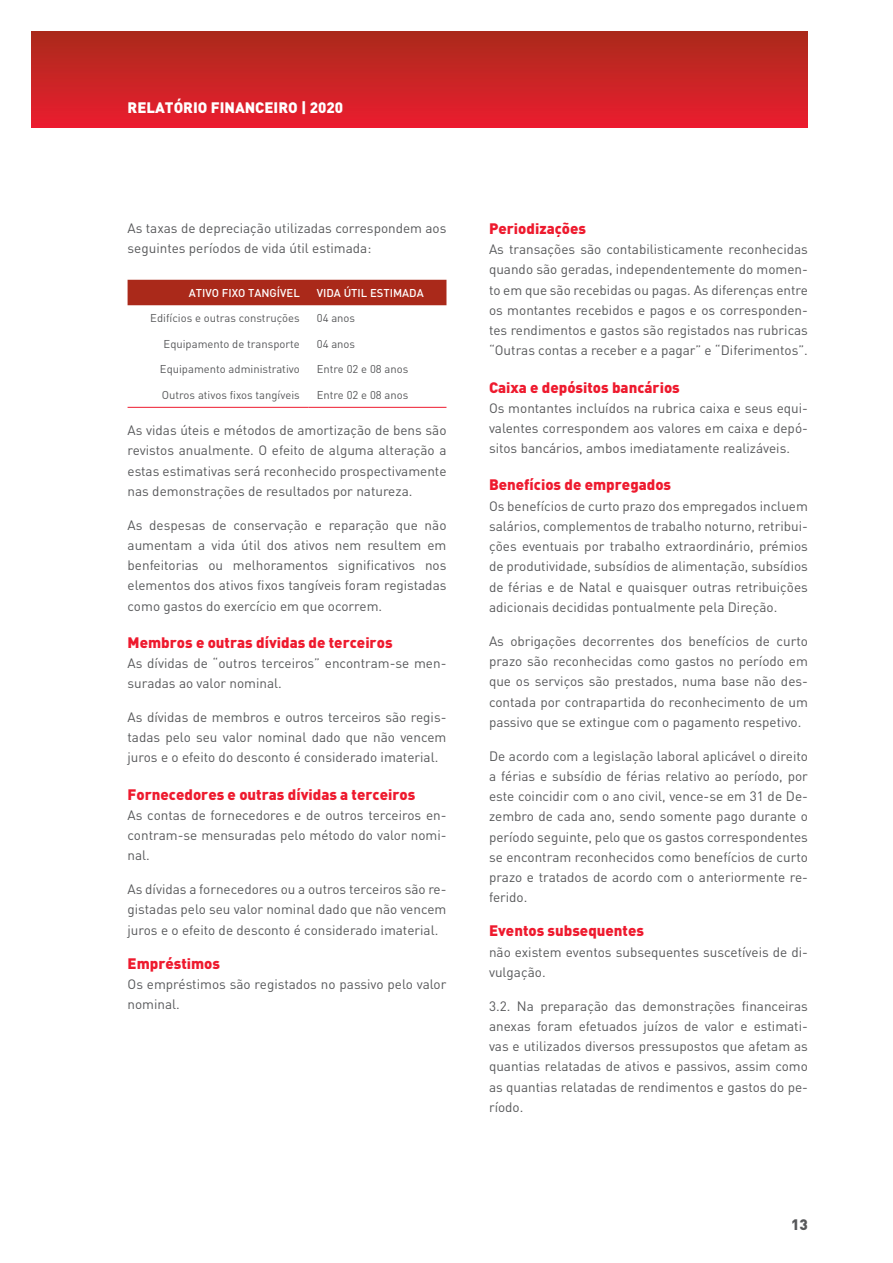
<style>
.page{position:relative;width:893px;height:1263px;background:#fff}
.page>*{position:absolute;margin:0;border:0;box-sizing:border-box;transform-origin:0 0}
.t1{font:900 15px "DIN Black";color:#ee1a2e}
.t2{font:900 15px "DIN Black";color:#fff}
.t3{font:900 15px "DIN Black";color:#57585a}
.t4{font:13.5px/20.2px "DIN";color:#57585a;text-align:justify}
.t5{font:11.25px "DIN";color:#57585a}
.t6{font:500 11.25px "DIN Medium";color:#fff}
</style>
<div class="page">
<div style="left:32px;top:32px;width:776px;height:96px;background:linear-gradient(to bottom,#aa2b1b,#eb1d2f)"></div>
<div style="left:128px;top:280px;width:318px;height:25px;background:#aa291a"></div>
<hr style="left:128px;top:407px;width:180px;height:1px;background:#ee1a2e">
<hr style="left:308px;top:407px;width:138px;height:1px;background:#ee1a2e">
<p class="t2" style="left:128px;top:97px;width:217px">RELATÓRIO FINANCEIRO | 2020</p>
<p class="t4" style="left:128px;top:218px;width:320px">As taxas de depreciação utilizadas correspondem aos seguintes períodos de vida útil estimada:</p>
<p class="t6" style="left:189px;top:285px;width:112px">ATIVO FIXO TANGÍVEL</p>
<p class="t6" style="left:317px;top:285px;width:108px">VIDA ÚTIL ESTIMADA</p>
<p class="t5" style="left:150px;top:311px;width:151px">Edifícios e outras construções</p>
<p class="t5" style="left:317px;top:311px;width:40px">04 anos</p>
<p class="t5" style="left:164px;top:336px;width:138px">Equipamento de transporte</p>
<p class="t5" style="left:317px;top:336px;width:40px">04 anos</p>
<p class="t5" style="left:160px;top:362px;width:141px">Equipamento administrativo</p>
<p class="t5" style="left:317px;top:362px;width:93px">Entre 02 e 08 anos</p>
<p class="t5" style="left:162px;top:387px;width:139px">Outros ativos fixos tangíveis</p>
<p class="t5" style="left:317px;top:387px;width:93px">Entre 02 e 08 anos</p>
<p class="t4" style="left:128px;top:420px;width:320px">As vidas úteis e métodos de amortização de bens são revistos anualmente. O efeito de alguma alteração a estas estimativas será reconhecido prospectivamente nas demonstrações de resultados por natureza.</p>
<p class="t4" style="left:128px;top:514px;width:320px">As despesas de conservação e reparação que não aumentam a vida útil dos ativos nem resultem em benfeitorias ou melhoramentos significativos nos elementos dos ativos fixos tangíveis foram registadas como gastos do exercício em que ocorrem.</p>
<p class="t1" style="left:128px;top:632px;width:267px">Membros e outras dívidas de terceiros</p>
<p class="t4" style="left:128px;top:653px;width:320px">As dívidas de “outros terceiros” encontram-se men&shy;suradas ao valor nominal.</p>
<p class="t4" style="left:128px;top:707px;width:320px">As dívidas de membros e outros terceiros são regis&shy;tadas pelo seu valor nominal dado que não vencem juros e o efeito do desconto é considerado imaterial.</p>
<p class="t1" style="left:128px;top:784px;width:289px">Fornecedores e outras dívidas a terceiros</p>
<p class="t4" style="left:128px;top:805px;width:320px">As contas de fornecedores e de outros terceiros en&shy;contram-se mensuradas pelo método do valor nomi&shy;nal.</p>
<p class="t4" style="left:128px;top:879px;width:320px">As dívidas a fornecedores ou a outros terceiros são re&shy;gistadas pelo seu valor nominal dado que não vencem juros e o efeito de desconto é considerado imaterial.</p>
<p class="t1" style="left:128px;top:953px;width:94px">Empréstimos</p>
<p class="t4" style="left:128px;top:974px;width:320px">Os empréstimos são registados no passivo pelo valor nominal.</p>
<p class="t1" style="left:489px;top:218px;width:99px">Periodizações</p>
<p class="t4" style="left:489px;top:239px;width:320px">As transações são contabilisticamente reconhecidas quando são geradas, independentemente do momen&shy;to em que são recebidas ou pagas. As diferenças entre os montantes recebidos e pagos e os corresponden&shy;tes rendimentos e gastos são registados nas rubricas “Outras contas a receber e a pagar” e “Diferimentos”.</p>
<p class="t1" style="left:489px;top:377px;width:192px">Caixa e depósitos bancários</p>
<p class="t4" style="left:489px;top:398px;width:320px">Os montantes incluídos na rubrica caixa e seus equi&shy;valentes correspondem aos valores em caixa e depó&shy;sitos bancários, ambos imediatamente realizáveis.</p>
<p class="t1" style="left:489px;top:475px;width:184px">Benefícios de empregados</p>
<p class="t4" style="left:489px;top:495px;width:320px">Os benefícios de curto prazo dos empregados incluem salários, complementos de trabalho noturno, retribui&shy;ções eventuais por trabalho extraordinário, prémios de produtividade, subsídios de alimentação, subsídios de férias e de Natal e quaisquer outras retribuições adicionais decididas pontualmente pela Direção.</p>
<p class="t4" style="left:489px;top:630px;width:320px">As obrigações decorrentes dos benefícios de curto prazo são reconhecidas como gastos no período em que os serviços são prestados, numa base não des&shy;contada por contrapartida do reconhecimento de um passivo que se extingue com o pagamento respetivo.</p>
<p class="t4" style="left:489px;top:745px;width:320px">De acordo com a legislação laboral aplicável o direito a férias e subsídio de férias relativo ao período, por este coincidir com o ano civil, vence-se em 31 de De&shy;zembro de cada ano, sendo somente pago durante o período seguinte, pelo que os gastos correspondentes se encontram reconhecidos como benefícios de curto prazo e tratados de acordo com o anteriormente re&shy;ferido.</p>
<p class="t1" style="left:489px;top:921px;width:156px">Eventos subsequentes</p>
<p class="t4" style="left:489px;top:941px;width:320px">não existem eventos subsequentes suscetíveis de di&shy;vulgação.</p>
<p class="t4" style="left:489px;top:995px;width:320px">3.2. Na preparação das demonstrações financeiras anexas foram efetuados juízos de valor e estimati&shy;vas e utilizados diversos pressupostos que afetam as quantias relatadas de ativos e passivos, assim como as quantias relatadas de rendimentos e gastos do pe&shy;ríodo.</p>
<p class="t3" style="left:791px;top:1214px;width:18px">13</p>
</div>
